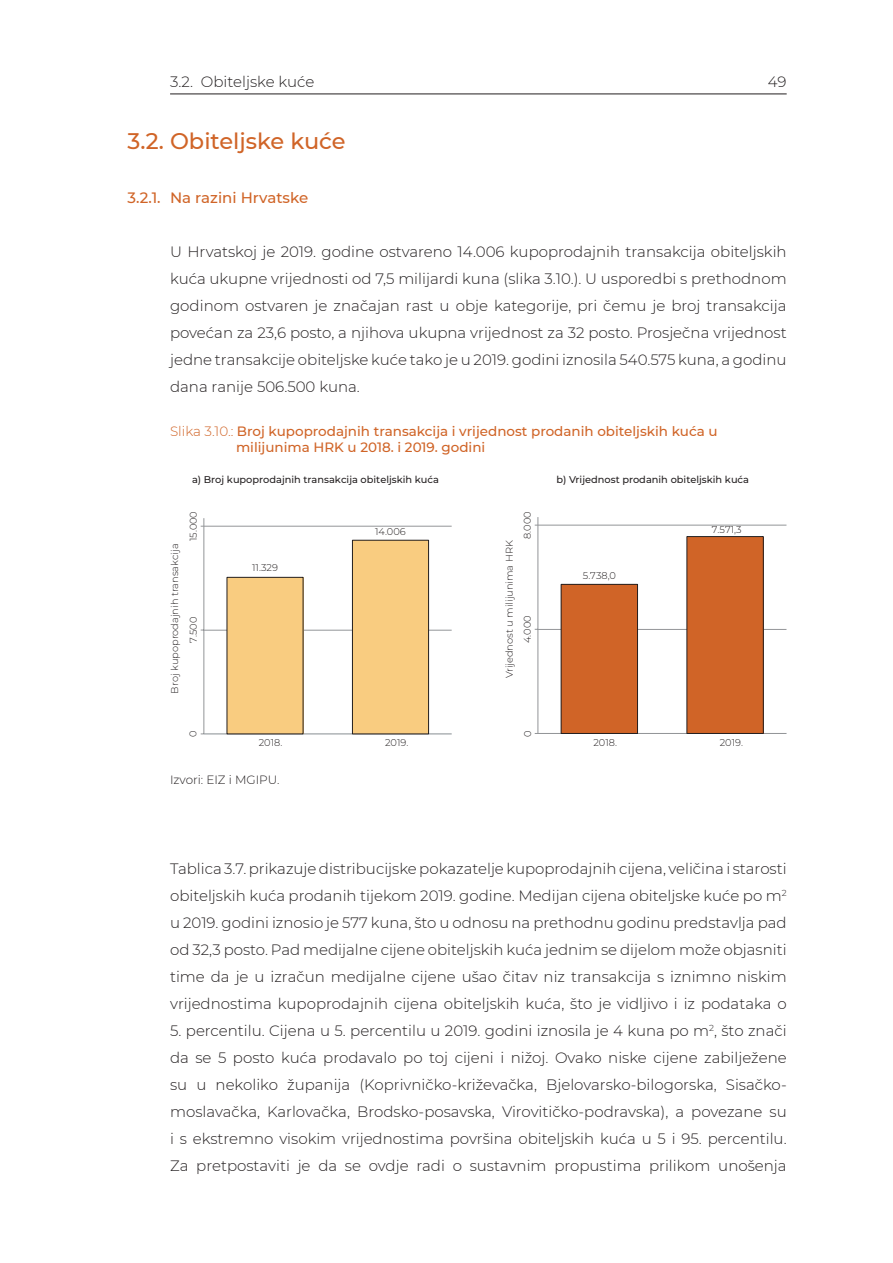
<style>
.page{position:relative;width:893px;height:1263px;background:#fff}
.page>*{position:absolute;margin:0;border:0;box-sizing:border-box;transform-origin:0 0}
.t1{font:500 22.5px "Montserrat";color:#d06427}
.t2{font:300 15px/27px "Montserrat";color:#231f20;text-align:justify}
.t3{font:500 15px "Montserrat";color:#d06427}
.t4{font:500 13.5px/16.2px "Montserrat";color:#d06427}
.t5{font:300 12px "Montserrat";color:#231f20}
.t6{font:300 9.75px "Montserrat";color:#231f20}
.t7{font:500 9.75px "Montserrat";color:#231f20}
.s1{font-weight:300}
</style>
<div class="page">
<hr style="left:170px;top:94px;width:617px;height:1px;background:#231f20">
<hr style="left:204px;top:518px;width:1px;height:216px;background:#939598">
<hr style="left:204px;top:734px;width:248px;height:1px;background:#939598">
<hr style="left:538px;top:517px;width:1px;height:216px;background:#939598">
<hr style="left:538px;top:733px;width:248px;height:1px;background:#939598">
<hr style="left:204px;top:630px;width:248px;height:1px;background:#939598">
<hr style="left:204px;top:526px;width:248px;height:1px;background:#939598">
<div style="left:227px;top:577px;width:76px;height:157px;background:#f9cc80"></div>
<div style="left:352px;top:540px;width:77px;height:194px;background:#f9cc80"></div>
<div style="left:352px;top:540px;width:77px;height:194px;border:1px solid #231f20"></div>
<hr style="left:538px;top:629px;width:248px;height:1px;background:#939598">
<hr style="left:538px;top:525px;width:248px;height:1px;background:#939598">
<div style="left:561px;top:584px;width:76px;height:149px;background:#d06427"></div>
<div style="left:561px;top:584px;width:77px;height:150px;border:1px solid #231f20"></div>
<div style="left:687px;top:536px;width:76px;height:197px;background:#d06427"></div>
<div style="left:686px;top:536px;width:78px;height:198px;border:1px solid #231f20"></div>
<p class="t2" style="left:170px;top:68px;width:146px">3.2. Obiteljske kuće</p>
<p class="t2" style="left:768px;top:68px;width:20px">49</p>
<h1 class="t1" style="left:128px;top:126px;width:220px">3.2. Obiteljske kuće</h1>
<p class="t3" style="left:128px;top:188px;width:182px">3.2.1. Na razini Hrvatske</p>
<p class="t2" style="left:170px;top:238px;width:618px">U Hrvatskoj je 2019. godine ostvareno 14.006 kupoprodajnih transakcija obiteljskih kuća ukupne vrijednosti od 7,5 milijardi kuna (slika 3.10.). U usporedbi s prethodnom godinom ostvaren je značajan rast u obje kategorije, pri čemu je broj transakcija povećan za 23,6 posto, a njihova ukupna vrijednost za 32 posto. Prosječna vrijednost jedne transakcije obiteljske kuće tako je u 2019. godini iznosila 540.575 kuna, a godinu dana ranije 506.500 kuna.</p>
<p class="t4" style="left:236px;top:422px;width:483px;text-indent:-66px"><span class="s1">Slika 3.10.:</span> Broj kupoprodajnih transakcija i vrijednost prodanih obiteljskih kuća u milijunima HRK u 2018. i 2019. godini</p>
<p class="t7" style="left:192px;top:475px;width:248px">a) Broj kupoprodajnih transakcija obiteljskih kuća</p>
<p class="t6" style="left:171px;top:693px;width:151px;rotate:-90deg">Broj kupoprodajnih transakcija</p>
<p class="t6" style="left:189px;top:541px;width:32px;rotate:-90deg">15.000</p>
<p class="t6" style="left:189px;top:643px;width:28px;rotate:-90deg">7.500</p>
<p class="t6" style="left:252px;top:563px;width:27px">11.329</p>
<p class="t6" style="left:375px;top:528px;width:32px">14.006</p>
<p class="t6" style="left:506px;top:678px;width:139px;rotate:-90deg">Vrijednost u milijunima HRK</p>
<p class="t6" style="left:523px;top:539px;width:29px;rotate:-90deg">8.000</p>
<p class="t6" style="left:523px;top:643px;width:29px;rotate:-90deg">4.000</p>
<p class="t6" style="left:189px;top:737px;width:8px;rotate:-90deg">0</p>
<p class="t6" style="left:524px;top:737px;width:8px;rotate:-90deg">0</p>
<p class="t5" style="left:170px;top:772px;width:111px">Izvori: EIZ i MGIPU.</p>
<p class="t6" style="left:259px;top:739px;width:25px">2018.</p>
<p class="t6" style="left:385px;top:739px;width:25px">2019.</p>
<p class="t7" style="left:556px;top:475px;width:194px">b) Vrijednost prodanih obiteljskih kuća</p>
<p class="t6" style="left:583px;top:572px;width:35px">5.738,0</p>
<p class="t6" style="left:712px;top:526px;width:31px">7.571,3</p>
<p class="t6" style="left:593px;top:739px;width:25px">2018.</p>
<p class="t6" style="left:720px;top:739px;width:25px">2019.</p>
<p class="t2" style="left:170px;top:855px;width:618px">Tablica 3.7. prikazuje distribucijske pokazatelje kupoprodajnih cijena, veličina i starosti obiteljskih kuća prodanih tijekom 2019. godine. Medijan cijena obiteljske kuće po m<sup>2 </sup>u 2019. godini iznosio je 577 kuna, što u odnosu na prethodnu godinu predstavlja pad od 32,3 posto. Pad medijalne cijene obiteljskih kuća jednim se dijelom može objasniti time da je u izračun medijalne cijene ušao čitav niz transakcija s iznimno niskim vrijednostima kupoprodajnih cijena obiteljskih kuća, što je vidljivo i iz podataka o</p>
<p class="t2" style="left:170px;top:1017px;width:618px">5. percentilu. Cijena u 5. percentilu u 2019. godini iznosila je 4 kuna po m<sup>2</sup>, što znači da se 5 posto kuća prodavalo po toj cijeni i nižoj. Ovako niske cijene zabilježene su u nekoliko županija (Koprivničko-križevačka, Bjelovarsko-bilogorska, Sisačko&shy;moslavačka, Karlovačka, Brodsko-posavska, Virovitičko-podravska), a povezane su i s ekstremno visokim vrijednostima površina obiteljskih kuća u 5 i 95. percentilu.<br>Za pretpostaviti je da se ovdje radi o sustavnim propustima prilikom unošenja</p>
</div>
